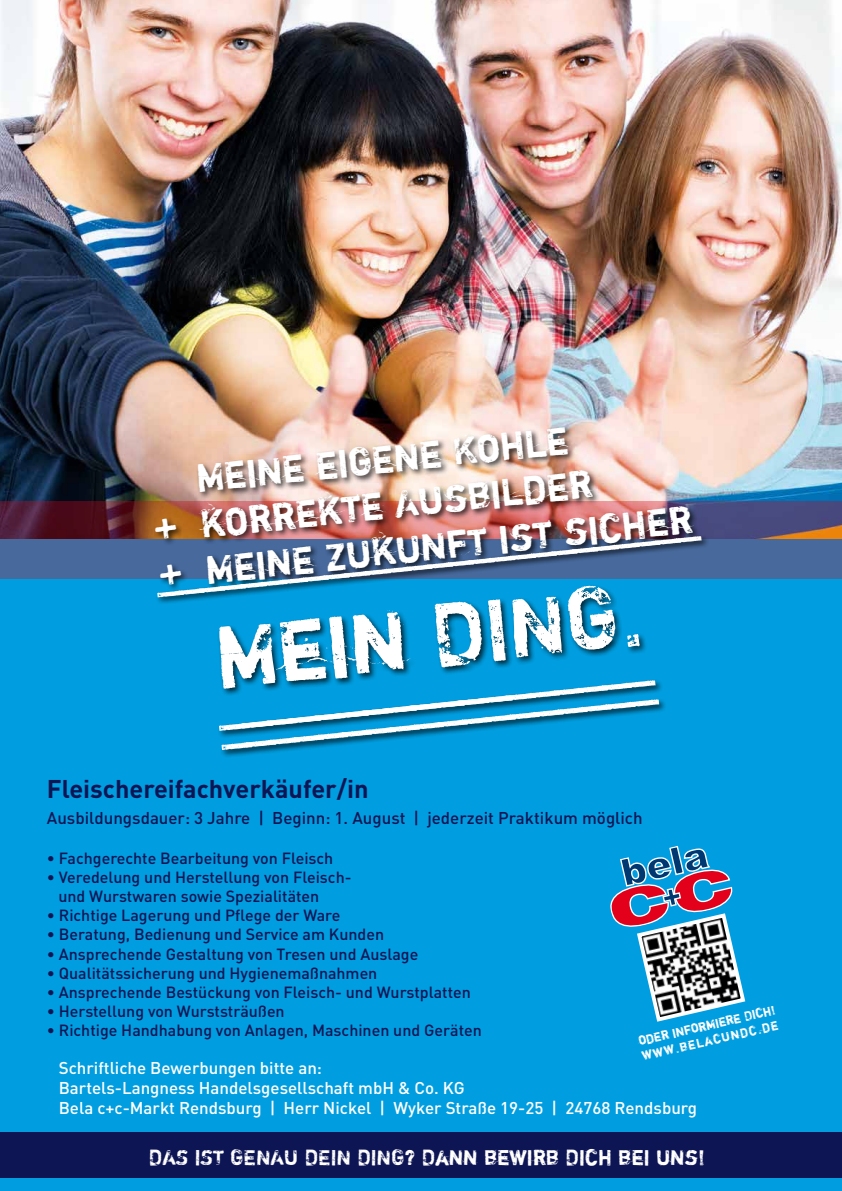
<style>
.page{position:relative;width:842px;height:1191px;background:#fff}
.page>*{position:absolute;margin:0;border:0;box-sizing:border-box;transform-origin:0 0}
.t1{font:85.1px "Shortcut";color:#fff}
.t2{font:59px "Shortcut";color:#fff}
.t3{font:51.1px "Shortcut";color:#fff}
.t4{font:38.3px/46px "Shortcut";color:#fff}
.t5{font:700 25.3px "DIN";color:#0e1554}
.t6{font:21.4px "Shortcut";color:#fff}
.t7{font:500 16.9px/20.3px "DIN";color:#fff}
.t8{font:500 16.9px "DIN";color:#0e1554}
.t9{font:500 16px/19.2px "DIN";color:#0e1554}
.t10{font:12.7px/15.2px "Shortcut";color:#fff}
.s1{font-size:38.3px}
</style>
<div class="page">
<div style="left:0;top:539px;width:842px;height:652px;background:#009ee0"></div>
<img style="left:0;top:0;width:842px;height:501px">
<svg style="left:0;top:501px;width:842px;height:77px;background:#4f4e73"></svg>
<div style="left:153px;top:424px;width:557px;height:334px;background:#000;opacity:.75"></div>
<div style="left:0;top:1131px;width:842px;height:46px;background:#0e1554"></div>
<svg style="left:610px;top:845px;width:136px;height:177px"></svg>
<h3 class="t4" style="left:146px;top:460px;width:443px;text-indent:48px;rotate:-6deg">MEINE EIGENE KOHLE + KORREKTE AUSBILDER</h3>
<h3 class="t4" style="left:203px;top:546px;width:491px;rotate:-6deg">MEINE ZUKUNFT IST SICHER</h3>
<h1 class="t1" style="left:209px;top:606px;width:432px;rotate:-6deg">MEIN DING.</h1>
<h3 class="t3" style="left:154px;top:539px;width:543px;rotate:-6deg"><span class="s1">+</span>__________________________</h3>
<h2 class="t2" style="left:215px;top:663px;width:434px;rotate:-6deg">__________________</h2>
<h2 class="t2" style="left:218px;top:683px;width:435px;rotate:-6deg">__________________</h2>
<h3 class="t5" style="left:47px;top:772px;width:323px">Fleischereifachverkäufer/in</h3>
<p class="t8" style="left:47px;top:807px;width:597px">Ausbildungsdauer: 3 Jahre | Beginn: 1. August | jederzeit Praktikum möglich</p>
<p class="t9" style="left:47px;top:847px;width:288px">• Fachgerechte Bearbeitung von Fleisch</p>
<p class="t9" style="left:58px;top:867px;width:295px;text-indent:-12px">• Veredelung und Herstellung von Fleisch&shy;und Wurstwaren sowie Spezialitäten</p>
<p class="t9" style="left:47px;top:905px;width:295px">• Richtige Lagerung und Pflege der Ware</p>
<p class="t9" style="left:47px;top:924px;width:339px">• Beratung, Bedienung und Service am Kunden</p>
<p class="t9" style="left:47px;top:943px;width:373px">• Ansprechende Gestaltung von Tresen und Auslage</p>
<p class="t9" style="left:47px;top:963px;width:332px">• Qualitätssicherung und Hygienemaßnahmen</p>
<p class="t9" style="left:47px;top:982px;width:425px">• Ansprechende Bestückung von Fleisch- und Wurstplatten</p>
<p class="t9" style="left:47px;top:1001px;width:239px">• Herstellung von Wurststräußen</p>
<p class="t9" style="left:47px;top:1020px;width:436px">• Richtige Handhabung von Anlagen, Maschinen und Geräten</p>
<p class="t10" style="left:637px;top:1033px;width:141px;rotate:-13deg">ODER INFORMIERE DICH!<br>WWW.BELACUNDC.DE</p>
<p class="t7" style="left:59px;top:1057px;width:640px">Schriftliche Bewerbungen bitte an:<br>Bartels-Langness Handelsgesellschaft mbH &amp; Co. KG<br>Bela c+c-Markt Rendsburg | Herr Nickel | Wyker Straße 19-25 | 24768 Rendsburg</p>
<h3 class="t6" style="left:149px;top:1144px;width:557px">DAS IST GENAU DEIN DING? DANN BEWIRB DICH BEI UNS!</h3>
</div>
